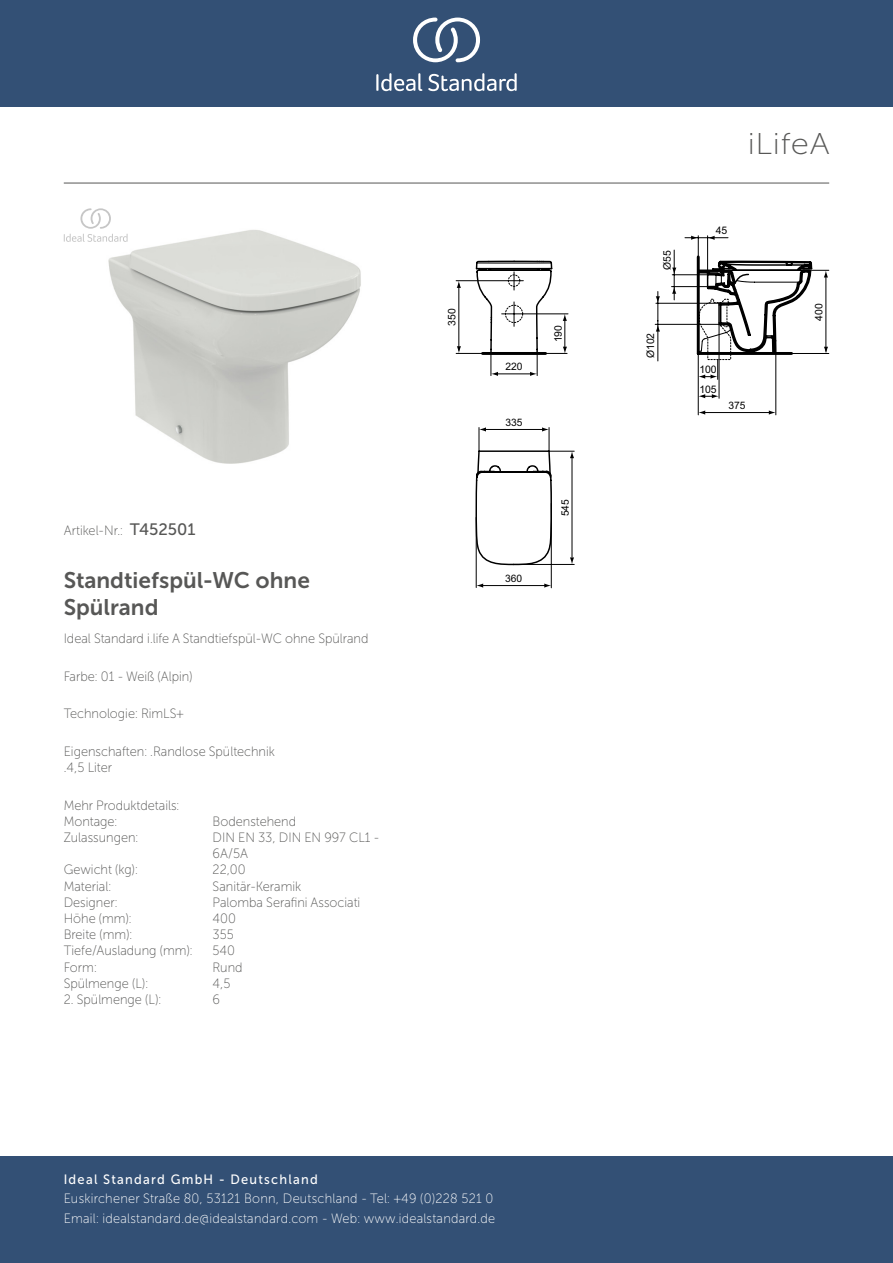
<style>
.page{position:relative;width:893px;height:1263px;background:#fff}
.page>*{position:absolute;margin:0;border:0;box-sizing:border-box;transform-origin:0 0}
._001_Produkttyp{font:30px "Museo Sans Cyrl 100";letter-spacing:.015em;color:#575756;scale:1.1 1}
.t1{font:22.5px/27px "Museo Sans Cyrl 700";color:#575756}
.t2{font:13.5px/19.5px "Museo Sans Cyrl 100";letter-spacing:.02em;color:#fff;scale:.95 1}
.Marketing_Descriptio{font:13.5px "Museo Sans Cyrl 100";color:#575756;scale:.95 1}
.Features{font:13.5px/16.2px "Museo Sans Cyrl 100";color:#575756;scale:.95 1}
.Accreditations{font:13.5px/16.2px "Museo Sans Cyrl 100";color:#575756;scale:.95 1}
.Designer{font:13.5px "Museo Sans Cyrl 100";color:#575756;scale:.95 1}
.t3{font:13.5px "Museo Sans Cyrl 500";letter-spacing:.1em;color:#fff;scale:.95 1}
.Material{font:13.5px "Museo Sans Cyrl 100";color:#575756;scale:.95 1}
.Depth__mm{font:13.5px "Museo Sans Cyrl 100";color:#575756;scale:.95 1}
.Colour{font:13.5px "Museo Sans Cyrl 100";color:#575756;scale:.95 1}
.Mounting{font:13.5px "Museo Sans Cyrl 100";color:#575756;scale:.95 1}
.sku{font:13.5px "Museo Sans Cyrl 100";color:#575756;scale:.95 1}
.Technology{font:13.5px "Museo Sans Cyrl 100";color:#575756;scale:.95 1}
.Net_Weight__kg{font:13.5px "Museo Sans Cyrl 100";color:#575756;scale:.95 1}
.Capacity{font:13.5px "Museo Sans Cyrl 100";color:#575756;scale:.95 1}
.Secondary_Capacity{font:13.5px "Museo Sans Cyrl 100";color:#575756;scale:.95 1}
.Width__mm{font:13.5px "Museo Sans Cyrl 100";color:#575756;scale:.95 1}
.Height__mm{font:13.5px "Museo Sans Cyrl 100";color:#575756;scale:.95 1}
.Shape{font:13.5px "Museo Sans Cyrl 100";color:#575756;scale:.95 1}
.t4{font:10.35px "Arial";color:#000}
.t5{font:10.2px "Arial";color:#000}
.s1{font-family:"Museo Sans Cyrl 500";font-size:16.5px}
</style>
<div class="page">
<div style="left:0;top:1157px;width:893px;height:106px;background:#335075"></div>
<div style="left:0;top:0;width:893px;height:107px;background:#335075"></div>
<svg style="left:428px;top:73px;width:89px;height:18px"></svg>
<svg style="left:376px;top:73px;width:46px;height:18px"></svg>
<svg style="left:413px;top:18px;width:67px;height:44px"></svg>
<hr style="left:64px;top:183px;width:765px;height:1px;background:#575756">
<hr style="left:476px;top:517px;width:1px;height:70px;background:#000">
<hr style="left:551px;top:503px;width:1px;height:85px;background:#000">
<svg style="left:544px;top:583px;width:7px;height:5px"></svg>
<svg style="left:476px;top:583px;width:7px;height:5px"></svg>
<hr style="left:483px;top:585px;width:62px;height:1px;background:#000">
<hr style="left:456px;top:353px;width:111px;height:1px;background:#000">
<hr style="left:456px;top:280px;width:67px;height:1px;background:#000">
<hr style="left:458px;top:284px;width:1px;height:66px;background:#000">
<svg style="left:457px;top:346px;width:4px;height:7px"></svg>
<svg style="left:457px;top:281px;width:4px;height:7px"></svg>
<hr style="left:769px;top:270px;width:60px;height:1px;background:#000">
<hr style="left:825px;top:274px;width:1px;height:77px;background:#000">
<svg style="left:824px;top:347px;width:4px;height:6px"></svg>
<svg style="left:824px;top:270px;width:4px;height:7px"></svg>
<hr style="left:788px;top:353px;width:41px;height:1px;background:#000">
<svg style="left:475px;top:236px;width:338px;height:331px"></svg>
<hr style="left:719px;top:325px;width:1px;height:73px;background:#000">
<img style="left:108px;top:230px;width:253px;height:234px">
<svg style="left:64px;top:208px;width:64px;height:34px"></svg>
<p class="sku" style="left:64px;top:524px;width:140px">Artikel-Nr.: <span class="s1">T452501</span></p>
<p class="t1" style="left:64px;top:566px;width:248px">Standtiefspül-WC ohne<br>Spülrand</p>
<p class="Marketing_Descriptio" style="left:64px;top:632px;width:322px">Ideal Standard i.life A Standtiefspül-WC ohne Spülrand</p>
<p class="Colour" style="left:64px;top:669px;width:137px">Farbe: 01 - Weiß (Alpin)</p>
<p class="Technology" style="left:64px;top:706px;width:128px">Technologie: RimLS+</p>
<p class="Features" style="left:64px;top:743px;width:224px">Eigenschaften: .Randlose Spültechnik .4,5 Liter</p>
<p class="Marketing_Descriptio" style="left:64px;top:798px;width:123px">Mehr Produktdetails:</p>
<p class="Mounting" style="left:64px;top:814px;width:58px">Montage:</p>
<p class="Mounting" style="left:213px;top:814px;width:89px">Bodenstehend</p>
<p class="Accreditations" style="left:64px;top:829px;width:80px">Zulassungen:</p>
<p class="Accreditations" style="left:213px;top:829px;width:177px">DIN EN 33, DIN EN 997 CL1 -<br>6A/5A</p>
<p class="Net_Weight__kg" style="left:64px;top:862px;width:79px">Gewicht (kg):</p>
<p class="Net_Weight__kg" style="left:213px;top:862px;width:36px">22,00</p>
<p class="Material" style="left:64px;top:879px;width:51px">Material:</p>
<p class="Material" style="left:213px;top:879px;width:95px">Sanitär-Keramik</p>
<p class="Designer" style="left:64px;top:895px;width:58px">Designer:</p>
<p class="Designer" style="left:213px;top:895px;width:157px">Palomba Serafini Associati</p>
<p class="Height__mm" style="left:64px;top:911px;width:73px">Höhe (mm):</p>
<p class="Height__mm" style="left:213px;top:911px;width:26px">400</p>
<p class="Width__mm" style="left:64px;top:927px;width:74px">Breite (mm):</p>
<p class="Width__mm" style="left:213px;top:927px;width:24px">355</p>
<p class="Depth__mm" style="left:64px;top:943px;width:137px">Tiefe/Ausladung (mm):</p>
<p class="Depth__mm" style="left:213px;top:943px;width:25px">540</p>
<p class="Shape" style="left:64px;top:960px;width:36px">Form:</p>
<p class="Shape" style="left:213px;top:960px;width:33px">Rund</p>
<p class="Capacity" style="left:64px;top:976px;width:90px">Spülmenge (L):</p>
<p class="Capacity" style="left:213px;top:976px;width:20px">4,5</p>
<p class="Secondary_Capacity" style="left:64px;top:992px;width:104px">2. Spülmenge (L):</p>
<p class="Secondary_Capacity" style="left:213px;top:992px;width:9px">6</p>
<p class="t4" style="left:445px;top:326px;width:19px;rotate:-90deg">350</p>
<p class="t5" style="left:505px;top:360px;width:19px">220</p>
<p class="t5" style="left:505px;top:415px;width:19px">335</p>
<p class="t5" style="left:505px;top:571px;width:19px">360</p>
<p class="t4" style="left:551px;top:342px;width:19px;rotate:-90deg">190</p>
<p class="t5" style="left:558px;top:516px;width:19px;rotate:-90deg">545</p>
<p class="t3" style="left:64px;top:1172px;width:269px">Ideal Standard GmbH - Deutschland</p>
<p class="t2" style="left:64px;top:1189px;width:456px">Euskirchener Straße 80, 53121 Bonn, Deutschland - Tel: +49 (0)228 521 0<br>Email: idealstandard.de@idealstandard.com - Web: www.idealstandard.de</p>
<p class="t4" style="left:660px;top:270px;width:21px;rotate:-90deg">Ø55</p>
<p class="t4" style="left:643px;top:358px;width:27px;rotate:-90deg">Ø102</p>
<p class="_001_Produkttyp" style="left:748px;top:128px;width:76px">iLifeA</p>
<p class="t4" style="left:716px;top:224px;width:13px">45</p>
<p class="t4" style="left:699px;top:362px;width:19px">100</p>
<p class="t4" style="left:699px;top:382px;width:19px">105</p>
<p class="t4" style="left:812px;top:321px;width:19px;rotate:-90deg">400</p>
<p class="t5" style="left:728px;top:398px;width:19px">375</p>
</div>
